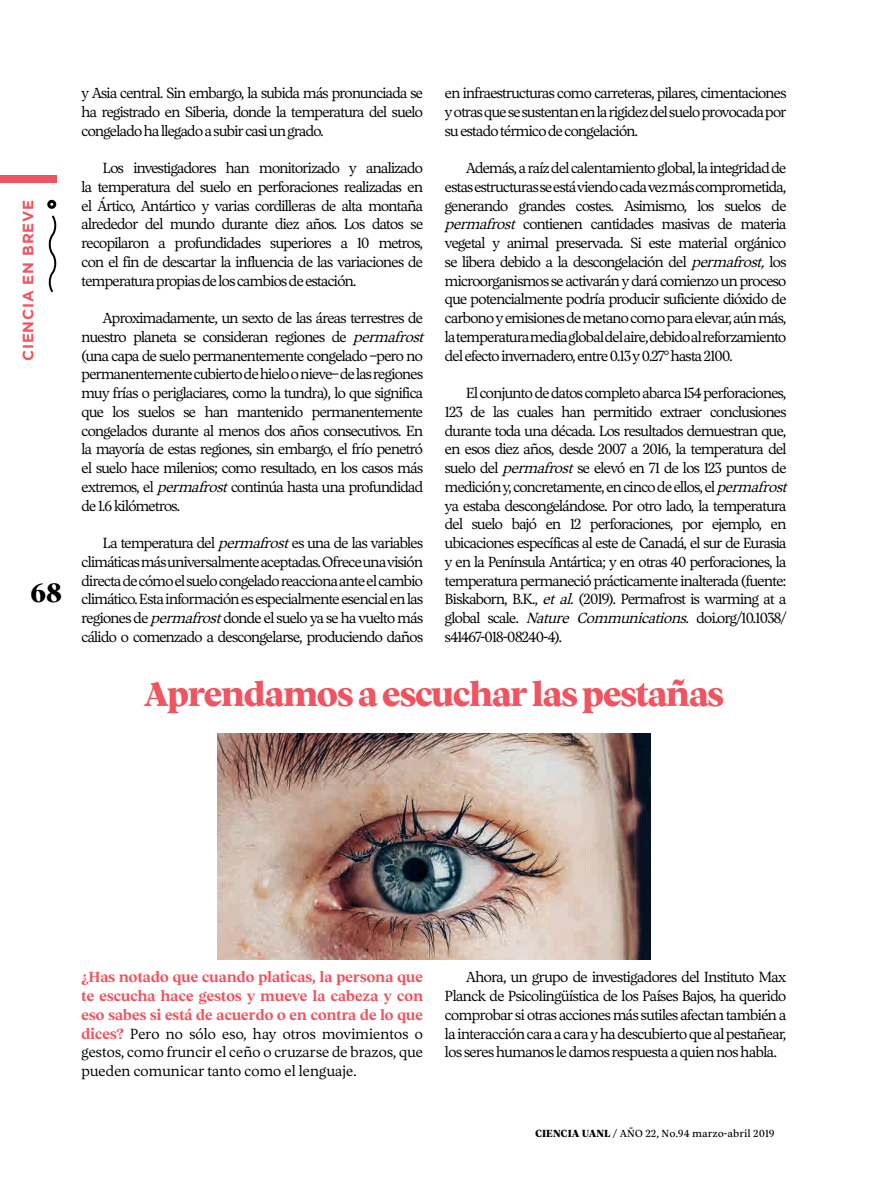
<style>
.page{position:relative;width:893px;height:1191px;background:#fff}
.page>*{position:absolute;margin:0;border:0;box-sizing:border-box;transform-origin:0 0}
.t1{font:800 34.5px "TRY Vesterbro";letter-spacing:-.05em;color:#ef5561}
.t2{font:800 27px "TRY Vesterbro";color:#000001}
.t3{font:300 15px/18.8px "TRY Vesterbro";letter-spacing:-.08em;color:#000001;text-align:justify}
.t4{font:700 15px/18.8px "TRY Vesterbro";letter-spacing:-.03em;color:#ef5561;text-align:justify}
.t5{font:700 15px "Gotham";letter-spacing:.05em;color:#ef5561}
.t6{font:10.5px "TRY Vesterbro";color:#000001}
.s1{font-style:italic}
.s2{font-weight:300;color:#000001}
.s3{font-weight:800}
</style>
<div class="page">
<img style="left:217px;top:734px;width:434px;height:225px">
<div style="left:0;top:175px;width:56px;height:7px;background:#ef5561"></div>
<svg style="left:49px;top:215px;width:7px;height:77px"></svg>
<svg style="left:47px;top:200px;width:9px;height:9px"></svg>
<p class="t5" style="left:20px;top:361px;width:163px;rotate:-90deg">CIENCIA EN BREVE</p>
<h2 class="t2" style="left:31px;top:574px;width:33px">68</h2>
<p class="t3" style="left:445px;top:83px;width:344px">en infraestructuras como carreteras, pilares, cimentaciones y otras que se sustentan en la rigidez del suelo provocada por su estado térmico de congelación.</p>
<p class="t3" style="left:445px;top:158px;width:344px;text-indent:21px">Además, a raíz del calentamiento global, la integridad de estas estructuras se está viendo cada vez más comprometida, generando grandes costes. Asimismo, los suelos de <span class="s1">permafrost</span> contienen cantidades masivas de materia vegetal y animal preservada. Si este material orgánico se libera debido a la descongelación del <span class="s1">permafrost,</span>los microorganismos se activarán y dará comienzo un proceso que potencialmente podría producir suficiente dióxido de carbono y emisiones de metano como para elevar, aún más, la temperatura media global del aire, debido al reforzamiento del efecto invernadero, entre 0.13 y 0.27° hasta 2100.</p>
<p class="t3" style="left:445px;top:383px;width:349px;text-align:left;text-indent:21px">El conjunto de datos completo abarca 154 perforaciones, 123 de las cuales han permitido extraer conclusiones durante toda una década. Los resultados demuestran que, en esos diez años, desde 2007 a 2016, la temperatura del suelo del <span class="s1">permafrost</span>se elevó en 71 de los 123 puntos de medición y, concretamente, en cinco de ellos, el <span class="s1">permafrost </span>ya estaba descongelándose. Por otro lado, la temperatura del suelo bajó en 12 perforaciones, por ejemplo, en ubicaciones específicas al este de Canadá, el sur de Eurasia y en la Península Antártica; y en otras 40 perforaciones, la temperatura permaneció prácticamente inalterada (fuente:<br>Biskaborn, B.K., <span class="s1">etal.</span>(2019). Permafrost is warming at a global scale. <span class="s1">Nature Communications.</span> doi.org/10.1038/ s41467-018-08240-4).</p>
<h1 class="t1" style="left:144px;top:671px;width:582px">Aprendamos a escuchar las pestañas</h1>
<p class="t3" style="left:81px;top:83px;width:344px">y Asia central. Sin embargo, la subida más pronunciada se ha registrado en Siberia, donde la temperatura del suelo congelado ha llegado a subir casi un grado.</p>
<p class="t3" style="left:81px;top:158px;width:344px;text-indent:21px">Los investigadores han monitorizado y analizado la temperatura del suelo en perforaciones realizadas en el Ártico, Antártico y varias cordilleras de alta montaña alrededor del mundo durante diez años. Los datos se recopilaron a profundidades superiores a 10 metros, con el fin de descartar la influencia de las variaciones de temperatura propias de los cambios de estación.</p>
<p class="t3" style="left:81px;top:308px;width:349px;text-align:left;text-indent:21px">Aproximadamente, un sexto de las áreas terrestres de nuestro planeta se consideran regiones de <span class="s1">permafrost </span>(una capa de suelo permanentemente congelado –pero no permanentemente cubierto de hielo o nieve– de las regiones muy frías o periglaciares, como la tundra), lo que significa que los suelos se han mantenido permanentemente congelados durante al menos dos años consecutivos. En la mayoría de estas regiones, sin embargo, el frío penetró el suelo hace milenios; como resultado, en los casos más extremos, el <span class="s1">permafrost</span>continúa hasta una profundidad de 1.6 kilómetros.</p>
<p class="t3" style="left:81px;top:533px;width:344px;text-indent:21px">La temperatura del <span class="s1">permafrost</span>es una de las variables climáticas más universalmente aceptadas. Ofrece una visión directa de cómo el suelo congelado reacciona ante el cambio climático. Esta información es especialmente esencial en las regiones de <span class="s1">permafrost</span>donde el suelo ya se ha vuelto más cálido o comenzado a descongelarse, produciendo daños</p>
<p class="t4" style="left:81px;top:967px;width:344px">¿Has notado que cuando platicas, la persona que te escucha hace gestos y mueve la cabeza y con eso sabes si está de acuerdo o en contra de lo que dices? <span class="s2">Pero no sólo eso, hay otros movimientos o gestos, como fruncir el ceño o cruzarse de brazos, que pueden comunicar tanto como el lenguaje.</span></p>
<p class="t3" style="left:445px;top:967px;width:344px;text-indent:21px">Ahora, un grupo de investigadores del Instituto Max Planck de Psicolingüística de los Países Bajos, ha querido comprobar si otras acciones más sutiles afectan también a la interacción cara a cara y ha descubierto que al pestañear, los seres humanos le damos respuesta a quien nos habla.</p>
<p class="t6" style="left:535px;top:1126px;width:241px"><span class="s3">CIENCIA UANL /</span> AÑO 22, No.94 marzo-abril 2019</p>
</div>
